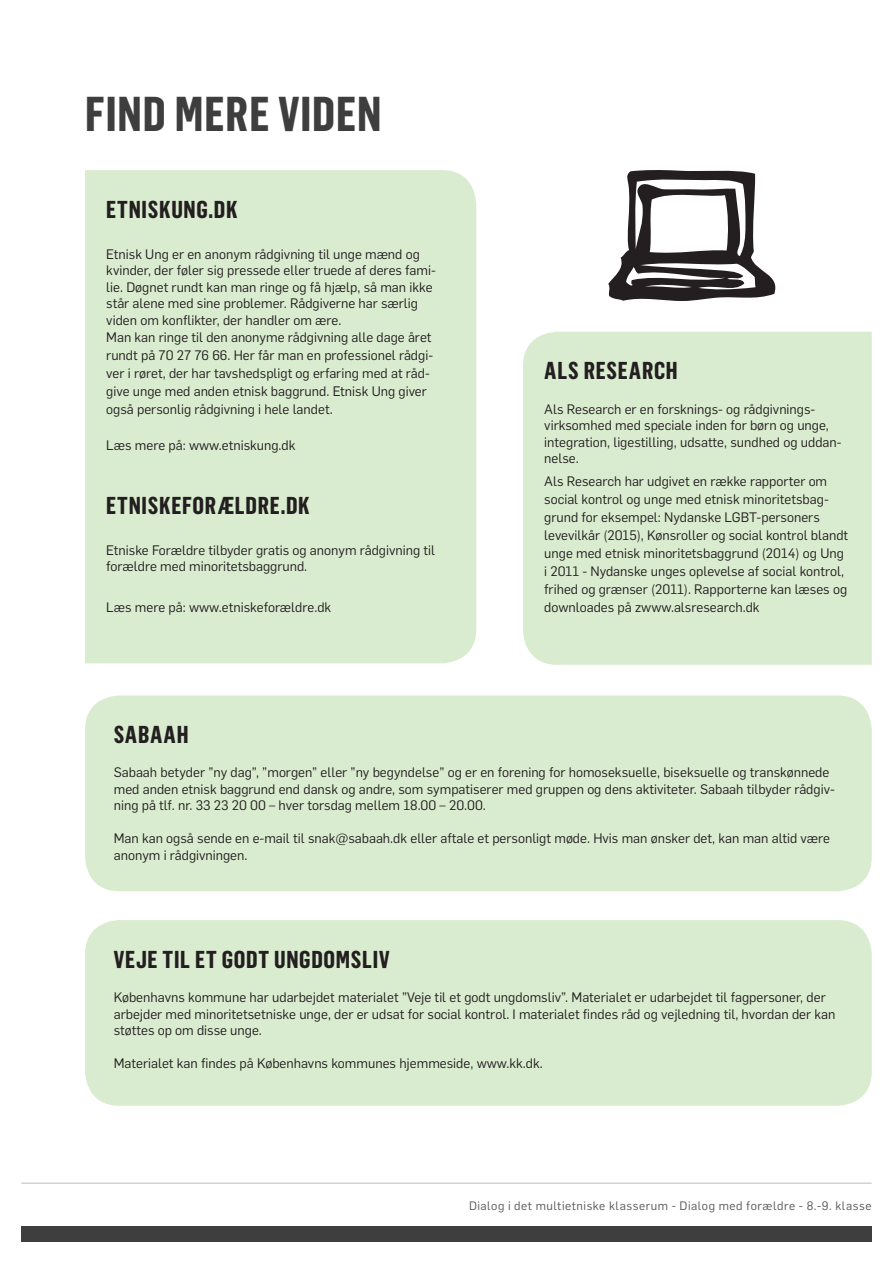
<style>
.page{position:relative;width:893px;height:1263px;background:#fff}
.page>*{position:absolute;margin:0;border:0;box-sizing:border-box;transform-origin:0 0}
.Opgaver_overskrift_1{font:700 48px "Flama Condensed";letter-spacing:.02em;color:#3e3e3f}
.Boks_Brød_Positiv{font:700 24px "Flama Condensed";letter-spacing:.03em;color:#231f20}
.Boks_overskrift_Pos{font:700 24px "Flama Condensed";letter-spacing:.03em;color:#231f20}
.Boks_Brød_Positiv-2{font:13.5px/16.5px "Flama";color:#231f20}
.Brødtekst{font:13.5px/18px "Flama";color:#231f20}
.Boks_overskrift_Pos-2{font:13.5px/16.5px "Flama";color:#231f20}
.t1{font:12px "Flama";letter-spacing:.045em;color:#57585a}
</style>
<div class="page">
<div style="left:85px;top:170px;width:391px;height:493px;background:#daeccf"></div>
<div style="left:523px;top:332px;width:349px;height:333px;background:#daeccf"></div>
<div style="left:85px;top:695px;width:787px;height:196px;background:#daeccf;border-radius:34px"></div>
<div style="left:85px;top:920px;width:787px;height:186px;background:#daeccf;border-radius:34px"></div>
<svg style="left:608px;top:170px;width:168px;height:131px"></svg>
<div style="left:21px;top:1226px;width:851px;height:16px;background:#3e3e3f"></div>
<hr style="left:21px;top:1183px;width:851px;height:1px;background:#bcbdc0">
<p class="Opgaver_overskrift_1" style="left:85px;top:83px;width:298px">FIND MERE VIDEN</p>
<p class="Boks_Brød_Positiv" style="left:106px;top:194px;width:133px">ETNISKUNG.DK</p>
<p class="Boks_Brød_Positiv-2" style="left:106px;top:245px;width:331px">Etnisk Ung er en anonym rådgivning til unge mænd og kvinder, der føler sig pressede eller truede af deres fami&shy;lie. Døgnet rundt kan man ringe og få hjælp, så man ikke står alene med sine problemer. Rådgiverne har særlig viden om konflikter, der handler om ære.</p>
<p class="Brødtekst" style="left:106px;top:327px;width:328px">Man kan ringe til den anonyme rådgivning alle dage året rundt på 70 27 76 66. Her får man en professionel rådgi&shy;ver i røret, der har tavshedspligt og erfaring med at råd&shy;give unge med anden etnisk baggrund. Etnisk Ung giver også personlig rådgivning i hele landet.</p>
<p class="Brødtekst" style="left:106px;top:435px;width:191px">Læs mere på: www.etniskung.dk</p>
<p class="Boks_overskrift_Pos" style="left:106px;top:490px;width:205px">ETNISKEFORÆLDRE.DK</p>
<p class="Boks_overskrift_Pos-2" style="left:106px;top:541px;width:330px">Etniske Forældre tilbyder gratis og anonym rådgivning til forældre med minoritetsbaggrund.</p>
<p class="Brødtekst" style="left:106px;top:597px;width:227px">Læs mere på: www.etniskeforældre.dk</p>
<p class="Boks_Brød_Positiv" style="left:544px;top:355px;width:135px">ALS RESEARCH</p>
<p class="Boks_Brød_Positiv-2" style="left:544px;top:400px;width:299px">Als Research er en forsknings- og rådgivnings&shy;virksomhed med speciale inden for børn og unge, integration, ligestilling, udsatte, sundhed og uddan&shy;nelse.</p>
<p class="Brødtekst" style="left:544px;top:471px;width:305px">Als Research har udgivet en række rapporter om social kontrol og unge med etnisk minoritetsbag&shy;grund for eksempel: Nydanske LGBT-personers levevilkår (2015), Kønsroller og social kontrol blandt unge med etnisk minoritetsbaggrund (2014) og Ung i 2011 - Nydanske unges oplevelse af social kontrol, frihed og grænser (2011). Rapporterne kan læses og downloades på zwww.alsresearch.dk</p>
<p class="Boks_Brød_Positiv" style="left:114px;top:719px;width:76px">SABAAH</p>
<p class="Boks_Brød_Positiv-2" style="left:114px;top:763px;width:723px">Sabaah betyder ”ny dag”, ”morgen” eller ”ny begyndelse” og er en forening for homoseksuelle, biseksuelle og transkønnede med anden etnisk baggrund end dansk og andre, som sympatiserer med gruppen og dens aktiviteter. Sabaah tilbyder rådgiv&shy;ning på tlf. nr. 33 23 20 00 – hver torsdag mellem 18.00 – 20.00.</p>
<p class="Boks_Brød_Positiv-2" style="left:114px;top:829px;width:718px">Man kan også sende en e-mail til snak@sabaah.dk eller aftale et personligt møde. Hvis man ønsker det, kan man altid være anonym i rådgivningen.</p>
<p class="Boks_Brød_Positiv" style="left:114px;top:944px;width:277px">VEJE TIL ET GODT UNGDOMSLIV</p>
<p class="Boks_Brød_Positiv-2" style="left:114px;top:988px;width:723px">Københavns kommune har udarbejdet materialet ”Veje til et godt ungdomsliv”. Materialet er udarbejdet til fagpersoner, der arbejder med minoritetsetniske unge, der er udsat for social kontrol. I materialet findes råd og vejledning til, hvordan der kan støttes op om disse unge.</p>
<p class="Boks_Brød_Positiv-2" style="left:114px;top:1054px;width:431px">Materialet kan findes på Københavns kommunes hjemmeside, www.kk.dk.</p>
<p class="t1" style="left:469px;top:1198px;width:404px">Dialog i det multietniske klasserum - Dialog med forældre - 8.-9. klasse</p>
</div>
